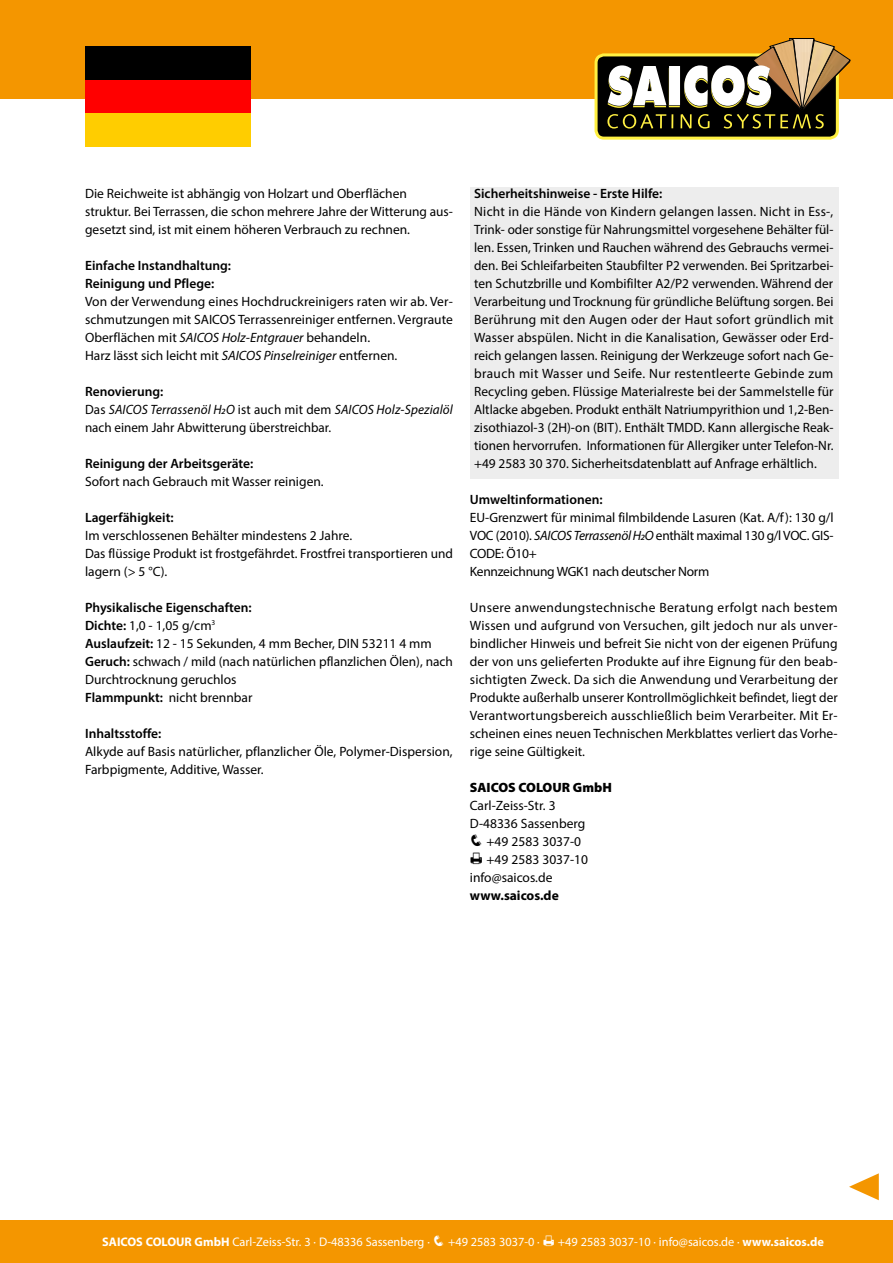
<style>
.page{position:relative;width:893px;height:1263px;background:#fff}
.page>*{position:absolute;margin:0;border:0;box-sizing:border-box;transform-origin:0 0}
.t1{font:13.5px/18px "Myriad Pro";color:#000}
.t2{font:13.5px/18px "Myriad Pro";letter-spacing:-.02em;color:#000}
.t3{font:600 13.5px/18px "Myriad Pro";color:#000}
.t4{font:900 13.5px "Myriad Pro";color:#000}
.t5{font:700 13.5px "Myriad Pro";color:#000}
.t6{font:12.45px "Myriad Pro";color:#fff}
.s1{font-style:italic}
.s2{font-weight:600}
.s3{font-weight:700}
</style>
<div class="page">
<div style="left:0;top:0;width:893px;height:99px;background:#f49600"></div>
<div style="left:596px;top:55px;width:241px;height:83px;background:#000;border-radius:8px"></div>
<div style="left:594px;top:53px;width:245px;height:87px;border:3px solid #fff042;border-radius:8px"></div>
<svg style="left:607px;top:38px;width:243px;height:91px"></svg>
<div style="left:0;top:1220px;width:893px;height:43px;background:#f49600"></div>
<div style="left:85px;top:47px;width:166px;height:33px;background:#000"></div>
<div style="left:85px;top:80px;width:166px;height:33px;background:#f00"></div>
<div style="left:85px;top:113px;width:166px;height:33px;background:#ffcd00"></div>
<div style="left:470px;top:187px;width:369px;height:291px;background:#ededed"></div>
<svg style="left:849px;top:1173px;width:30px;height:27px"></svg>
<p class="t1" style="left:85px;top:184px;width:369px">Die Reichweite ist abhängig von Holzart und Oberflächen struktur. Bei Terrassen, die schon mehrere Jahre der Witterung aus&shy;gesetzt sind, ist mit einem höheren Verbrauch zu rechnen.</p>
<p class="t3" style="left:85px;top:256px;width:148px">Einfache Instandhaltung:<br>Reinigung und Pflege:</p>
<p class="t1" style="left:85px;top:292px;width:369px">Von der Verwendung eines Hochdruckreinigers raten wir ab. Ver&shy;schmutzungen mit SAICOS Terrassenreiniger entfernen. Vergraute Oberflächen mit <span class="s1">SAICOS Holz-Entgrauer</span> behandeln.<br>Harz lässt sich leicht mit <span class="s1">SAICOS Pinselreiniger</span> entfernen.</p>
<p class="t1" style="left:85px;top:382px;width:369px"><span class="s2">Renovierung:<br></span>Das <span class="s1">SAICOS Terrassenöl H2O</span> ist auch mit dem <span class="s1">SAICOS Holz-Spezialöl </span>nach einem Jahr Abwitterung überstreichbar.</p>
<p class="t3" style="left:85px;top:454px;width:170px">Reinigung der Arbeitsgeräte:</p>
<p class="t1" style="left:85px;top:472px;width:240px">Sofort nach Gebrauch mit Wasser reinigen.</p>
<p class="t3" style="left:85px;top:508px;width:90px">Lagerfähigkeit:</p>
<p class="t1" style="left:85px;top:526px;width:369px">Im verschlossenen Behälter mindestens 2 Jahre.<br>Das flüssige Produkt ist frostgefährdet. Frostfrei transportieren und lagern (&gt; 5 °C).</p>
<p class="t1" style="left:85px;top:598px;width:369px"><span class="s2">Physikalische Eigenschaften:<br>Dichte:</span> 1,0 - 1,05 g/cm<sup>3<br></sup><span class="s2">Auslaufzeit:</span> 12 - 15 Sekunden, 4 mm Becher, DIN 53211 4 mm <span class="s2">Geruch:</span> schwach / mild (nach natürlichen pflanzlichen Ölen), nach Durchtrocknung geruchlos<br><span class="s2">Flammpunkt:</span> nicht brennbar</p>
<p class="t3" style="left:85px;top:724px;width:78px">Inhaltsstoffe:</p>
<p class="t1" style="left:85px;top:742px;width:369px">Alkyde auf Basis natürlicher, pflanzlicher Öle, Polymer-Dispersion,<br>Farbpigmente, Additive, Wasser.</p>
<p class="t3" style="left:474px;top:184px;width:190px">Sicherheitshinweise - Erste Hilfe:</p>
<p class="t1" style="left:474px;top:202px;width:361px;text-align:justify">Nicht in die Hände von Kindern gelangen lassen. Nicht in Ess-, Trink- oder sonstige für Nahrungsmittel vorgesehene Behälter fül&shy;len. Essen, Trinken und Rauchen während des Gebrauchs vermei&shy;den. Bei Schleifarbeiten Staubfilter P2 verwenden. Bei Spritzarbei&shy;ten Schutzbrille und Kombifilter A2/P2 verwenden. Während der Verarbeitung und Trocknung für gründliche Belüftung sorgen. Bei Berührung mit den Augen oder der Haut sofort gründlich mit Wasser abspülen. Nicht in die Kanalisation, Gewässer oder Erd&shy;reich gelangen lassen. Reinigung der Werkzeuge sofort nach Ge&shy;brauch mit Wasser und Seife. Nur restentleerte Gebinde zum Recycling geben. Flüssige Materialreste bei der Sammelstelle für Altlacke abgeben. Produkt enthält Natriumpyrithion und 1,2-Ben&shy;zisothiazol-3 (2H)-on (BIT). Enthält TMDD. Kann allergische Reak&shy;tionen hervorrufen. Informationen für Allergiker unter Telefon-Nr. +49 2583 30 370. Sicherheitsdatenblatt auf Anfrage erhältlich.</p>
<p class="t3" style="left:470px;top:490px;width:134px">Umweltinformationen:</p>
<p class="t2" style="left:470px;top:508px;width:365px">EU-Grenzwert für minimal filmbildende Lasuren (Kat. A/f): 130 g/l VOC (2010). <span class="s1">SAICOS Terrassenöl H2O</span> enthält maximal 130 g/l VOC. GIS-CODE: Ö10+<br>Kennzeichnung WGK1 nach deutscher Norm</p>
<p class="t1" style="left:470px;top:598px;width:369px;text-align:justify">Unsere anwendungstechnische Beratung erfolgt nach bestem Wissen und aufgrund von Versuchen, gilt jedoch nur als unver&shy;bindlicher Hinweis und befreit Sie nicht von der eigenen Prüfung der von uns gelieferten Produkte auf ihre Eignung für den beab&shy;sichtigten Zweck. Da sich die Anwendung und Verarbeitung der Produkte außerhalb unserer Kontrollmöglichkeit befindet, liegt der Verantwortungsbereich ausschließlich beim Verarbeiter. Mit Er&shy;scheinen eines neuen Technischen Merkblattes verliert das Vorhe&shy;rige seine Gültigkeit.</p>
<p class="t4" style="left:470px;top:778px;width:143px">SAICOS COLOUR GmbH</p>
<p class="t1" style="left:470px;top:796px;width:117px">Carl-Zeiss-Str. 3<br>D-48336 Sassenberg</p>
<p class="t1" style="left:470px;top:832px;width:113px">❑ +49 2583 3037-0</p>
<p class="t1" style="left:486px;top:850px;width:103px">+49 2583 3037-10</p>
<p class="t1" style="left:470px;top:868px;width:84px">info@saicos.de</p>
<p class="t5" style="left:470px;top:887px;width:90px">www.saicos.de</p>
<p class="t6" style="left:102px;top:1234px;width:439px"><span class="s3">SAICOS COLOUR GmbH</span> Carl-Zeiss-Str. 3 · D-48336 Sassenberg · ❑ +49 2583 3037-0 ·</p>
<p class="t6" style="left:558px;top:1234px;width:267px">+49 2583 3037-10 · info@saicos.de · <span class="s3">www.saicos.de</span></p>
</div>
